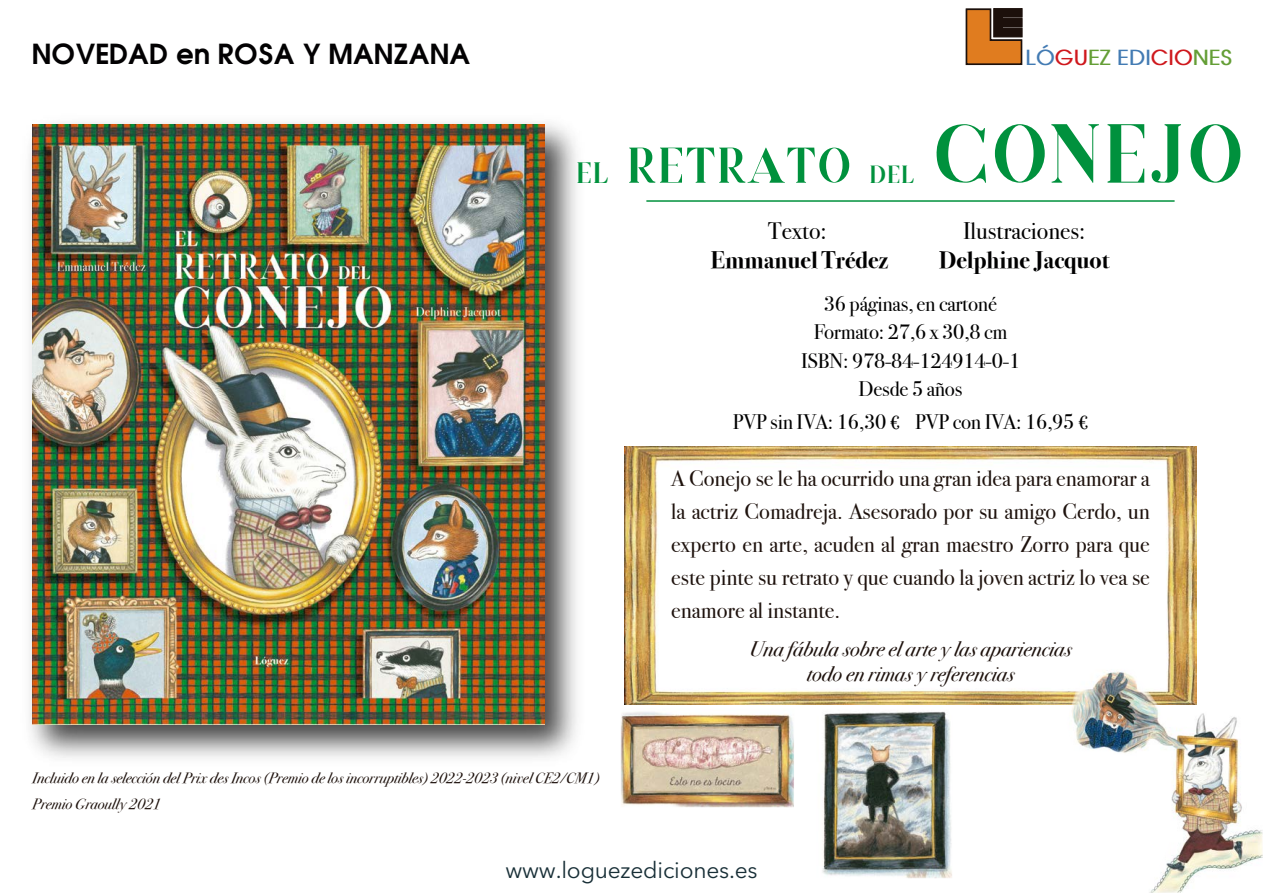
<style>
.page{position:relative;width:1263px;height:893px;background:#fff}
.page>*{position:absolute;margin:0;border:0;box-sizing:border-box;transform-origin:0 0}
.t1{font:92.25px "Devitos";color:#00913d}
.t2{font:55.35px "Devitos";color:#00913d}
.t3{font:700 25.5px "Avant Garde";color:#020102}
.t4{font:24px "Bodoni Svty Two OSITCTT Bold";color:#010001}
.t5{font:24px "Bodoni Svty Two ITCTT Book";color:#010001}
.t6{font:22.8px "Avenir Next LT Pro";letter-spacing:-.01em;color:#182f37}
.t7{font:22.5px/33px "Bodoni Svty Two ITCTT Book";color:#1e120d;text-align:justify}
.t8{font:21px/28.5px "Bodoni Svty Two ITCTT Book";letter-spacing:-.01em;color:#010001;text-align:center}
.t9{font:21px/25.2px "Bodoni Svty Two ITCTT Book Ita";color:#1e120d;text-align:center}
.t10{font:700 20.7px "Avant Garde";color:#437bb3}
.t11{font:15px/26.1px "Bodoni Svty Two ITCTT Book Ita";color:#1e120d}
.s1{color:#cf181d}
.s2{color:#649e36}
.s3{font-size:32.55px}
.s4{font-size:27.45px}
.s5{font-family:"Bodoni"}
</style>
<div class="page">
<svg style="left:965px;top:8px;width:58px;height:58px;background:#9a5e28"></svg>
<img style="left:621px;top:712px;width:173px;height:95px">
<img style="left:822px;top:711px;width:130px;height:167px">
<img style="left:29px;top:122px;width:548px;height:636px">
<img style="left:32px;top:125px;width:512px;height:599px">
<img style="left:624px;top:446px;width:573px;height:259px">
<div style="left:671px;top:470px;width:479px;height:207px;background:#fff"></div>
<img style="left:1066px;top:663px;width:197px;height:230px">
<hr style="left:646px;top:200px;width:528px;height:2px;background:#00913d">
<p class="t3" style="left:32px;top:37px;width:440px">NOVEDAD en ROSA Y MANZANA</p>
<p class="t10" style="left:1026px;top:44px;width:208px">LÓ<span class="s1">GU</span><span class="s2">EZ</span> EDI<span class="s1">CIO</span><span class="s2">NES</span></p>
<h2 class="t2" style="left:576px;top:135px;width:340px"><span class="s3">EL</span> RETRATO <span class="s4">DEL</span></h2>
<h1 class="t1" style="left:932px;top:102px;width:315px">CONEJO</h1>
<p class="t5" style="left:963px;top:216px;width:124px">Ilustraciones:</p>
<p class="t4" style="left:939px;top:245px;width:172px">Delphine Jacquot</p>
<p class="t8" style="left:801px;top:289px;width:221px">36 páginas, en cartoné<br>Formato: 27,6 x 30,8 cm<br>ISBN: 978-84-124914-0-1<br>Desde 5 años</p>
<p class="t8" style="left:733px;top:408px;width:357px">PVP sin IVA: 16,30 <span class="s5">€</span> PVP con IVA: 16,95 <span class="s5">€</span></p>
<p class="t5" style="left:768px;top:216px;width:61px">Texto:</p>
<p class="t4" style="left:711px;top:245px;width:179px">Emmanuel Trédez</p>
<p class="t11" style="left:32px;top:765px;width:569px">Incluido en la selección del Prix des Incos (Premio de los incorruptibles) 2022-2023 (nivel CE2/CM1)<br>Premio Graoully 2021</p>
<p class="t7" style="left:671px;top:462px;width:480px">A Conejo se le ha ocurrido una gran idea para enamorar a la actriz Comadreja. Asesorado por su amigo Cerdo, un experto en arte, acuden al gran maestro Zorro para que este pinte su retrato y que cuando la joven actriz lo vea se enamore al instante.</p>
<p class="t9" style="left:749px;top:636px;width:324px">Una fábula sobre el arte y las apariencias todo en rimas y referencias</p>
<p class="t6" style="left:505px;top:857px;width:254px">www.loguezediciones.es</p>
</div>
